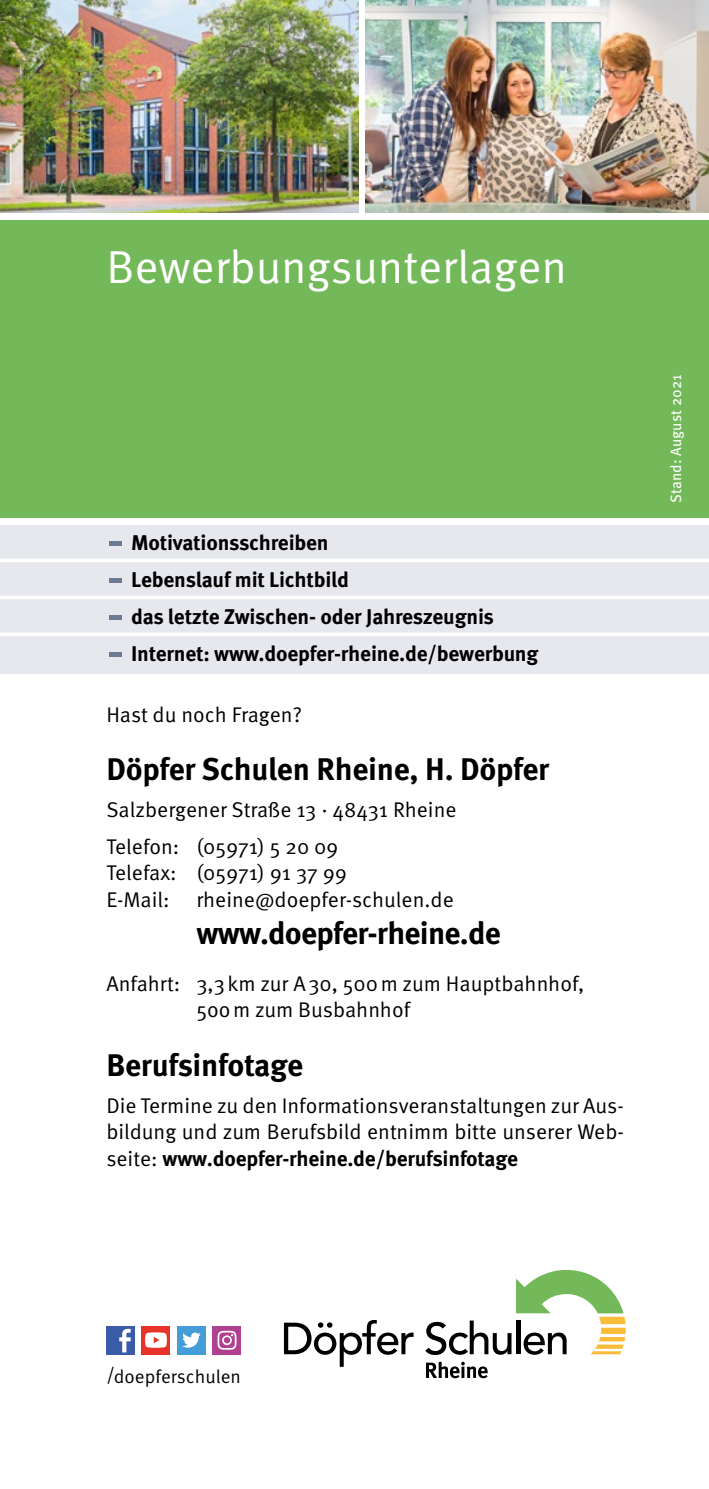
<style>
.page{position:relative;width:709px;height:1489px;background:#fff}
.page>*{position:absolute;margin:0;border:0;box-sizing:border-box;transform-origin:0 0}
.Text_8_5pt_Aufzählun{font:63.75px "Meta OT Norm";color:#6c7b91}
.Head_1_-_18_5pt{font:46.25px "Meta OT Norm";color:#fff}
.Head_2_-_12_5pt{font:700 31.25px "Meta OT";letter-spacing:-.01em;color:#000}
.Text_8_5pt_Block{font:700 31.25px "Meta OT";letter-spacing:-.025em;color:#000}
.Text_8_5pt_Block-2{font:21.25px/26.2px "Meta OT Norm";color:#000}
.Text_8_5pt_Aufzählun-2{font:700 21.25px "Meta OT";letter-spacing:-.01em;color:#000}
.t1{font:18.75px "Meta OT Norm";color:#000}
.t2{font:15px "Meta OT";letter-spacing:.01em;color:#fff}
.s1{font-family:"Meta OT";font-weight:700}
</style>
<div class="page">
<div style="left:0;top:220px;width:709px;height:297px;background:#74b959"></div>
<hr style="left:708px;top:524px;width:1px;height:567px;background:#e7e8ed">
<div style="left:0;top:524px;width:709px;height:149px;background:#e7e8ed"></div>
<hr style="left:0;top:559px;width:709px;height:3px;background:#fff">
<hr style="left:0;top:596px;width:709px;height:3px;background:#fff">
<svg style="left:0;top:632px;width:709px;height:4px;fill:#fff"></svg>
<svg style="left:425px;top:1270px;width:200px;height:84px"></svg>
<svg style="left:284px;top:1320px;width:129px;height:46px"></svg>
<svg style="left:426px;top:1361px;width:61px;height:17px"></svg>
<div style="left:106px;top:1325px;width:29px;height:29px;background:#3a5ba7"></div>
<svg style="left:119px;top:1328px;width:12px;height:24px"></svg>
<div style="left:142px;top:1325px;width:28px;height:29px;background:#e7332a"></div>
<svg style="left:145px;top:1332px;width:22px;height:15px"></svg>
<div style="left:177px;top:1325px;width:29px;height:29px;background:#449dd7"></div>
<svg style="left:182px;top:1332px;width:19px;height:15px"></svg>
<div style="left:213px;top:1325px;width:28px;height:29px;background:#b04191"></div>
<svg style="left:217px;top:1330px;width:19px;height:19px"></svg>
<img style="left:365px;top:0;width:344px;height:213px">
<img style="left:0;top:0;width:358px;height:213px">
<p class="Head_1_-_18_5pt" style="left:106px;top:239px;width:462px">Bewerbungsunterlagen</p>
<p class="Text_8_5pt_Aufzählun" style="left:106px;top:500px;width:21px">-</p>
<p class="Text_8_5pt_Aufzählun-2" style="left:131px;top:529px;width:199px">Motivationsschreiben</p>
<p class="Text_8_5pt_Aufzählun" style="left:106px;top:537px;width:21px">-</p>
<p class="Text_8_5pt_Aufzählun-2" style="left:131px;top:566px;width:219px">Lebenslauf mit Lichtbild</p>
<p class="Text_8_5pt_Aufzählun" style="left:106px;top:574px;width:21px">-</p>
<p class="Text_8_5pt_Aufzählun-2" style="left:131px;top:603px;width:364px">das letzte Zwischen- oder Jahreszeugnis</p>
<p class="Text_8_5pt_Aufzählun" style="left:106px;top:611px;width:21px">-</p>
<p class="Text_8_5pt_Aufzählun-2" style="left:131px;top:640px;width:409px">Internet: www.doepfer-rheine.de/bewerbung</p>
<p class="Text_8_5pt_Block-2" style="left:106px;top:701px;width:197px">Hast du noch Fragen?</p>
<p class="Head_2_-_12_5pt" style="left:106px;top:749px;width:444px">Döpfer Schulen Rheine, H. Döpfer</p>
<p class="Text_8_5pt_Block-2" style="left:106px;top:797px;width:352px">Salzbergener Straße 13 · 48431 Rheine</p>
<p class="Text_8_5pt_Block-2" style="left:106px;top:833px;width:242px">Telefon: (05971) 5 20 09<br>Telefax: (05971) 91 37 99<br>E-Mail:</p>
<p class="Text_8_5pt_Block-2" style="left:196px;top:886px;width:259px">rheine@doepfer-schulen.de</p>
<p class="Text_8_5pt_Block" style="left:196px;top:912px;width:306px">www.doepfer-rheine.de</p>
<p class="Text_8_5pt_Block-2" style="left:196px;top:970px;width:389px;text-indent:-90px">Anfahrt: 3,3km zur A30, 500m zum Hauptbahnhof,<br>5oom zum Busbahnhof</p>
<p class="Head_2_-_12_5pt" style="left:106px;top:1045px;width:198px">Berufsinfotage</p>
<p class="Text_8_5pt_Block-2" style="left:106px;top:1092px;width:519px;text-align:justify">Die Termine zu den Informationsveranstaltungen zur Aus&shy;bildung und zum Berufsbild entnimm bitte unserer Web&shy;seite: <span class="s1">www.doepfer-rheine.de/berufsinfotage</span></p>
<p class="t2" style="left:667px;top:503px;width:131px;rotate:-90deg">Stand: August 2021</p>
<p class="t1" style="left:106px;top:1364px;width:136px">/doepferschulen</p>
</div>
